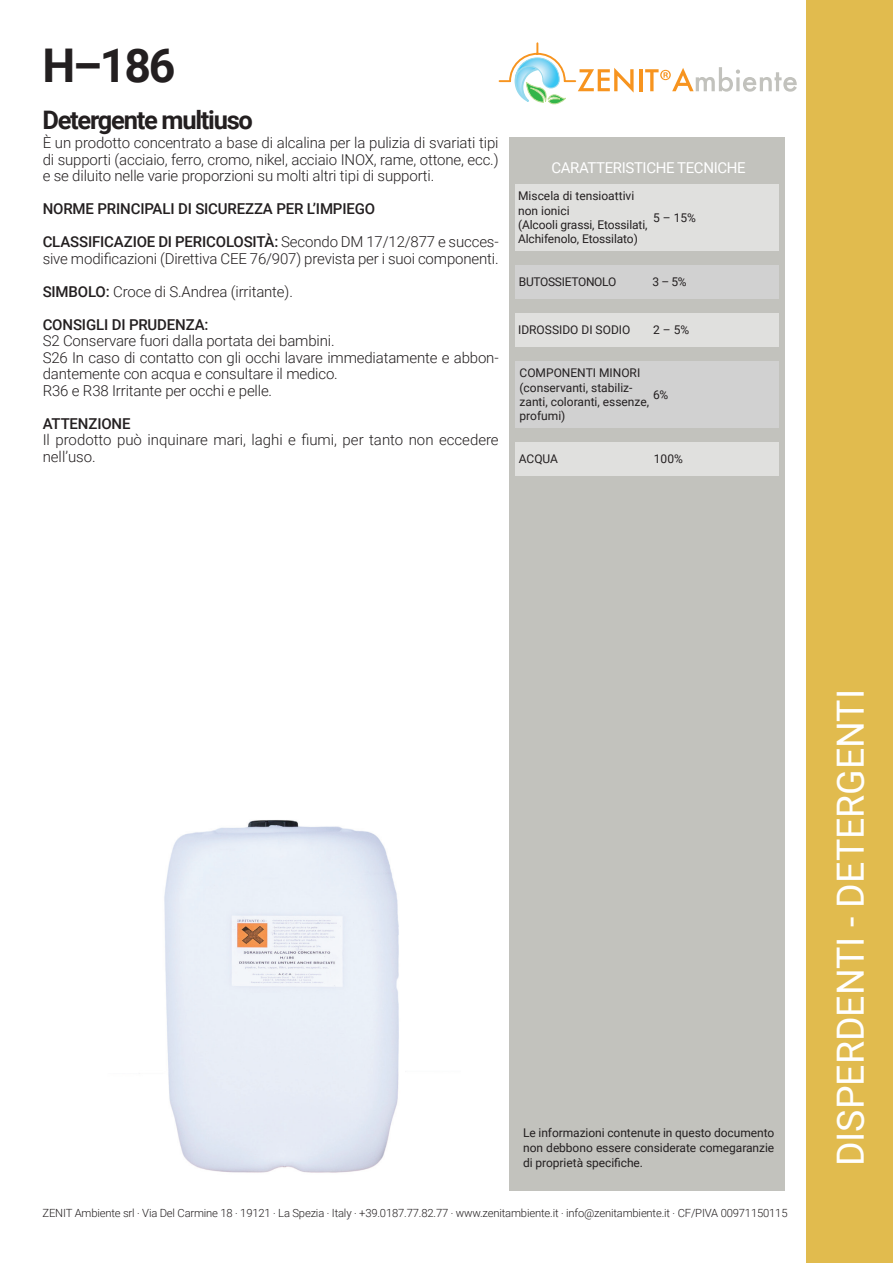
<style>
.page{position:relative;width:893px;height:1263px;background:#fff}
.page>*{position:absolute;margin:0;border:0;box-sizing:border-box;transform-origin:0 0}
.t1{font:700 46.5px "Roboto";color:#231f20}
.t2{font:37.5px "Roboto";color:#fff}
.t3{font:700 25.5px "Roboto";letter-spacing:-.05em;color:#231f20}
.t4{font:300 15px/16.5px "Roboto";letter-spacing:-.01em;color:#231f20}
.t5{font:500 15px "Roboto";letter-spacing:-.01em;color:#231f20}
.t6{font:15px "Roboto";letter-spacing:-.025em;color:#fff}
.t7{font:12px/14.4px "Roboto";letter-spacing:-.005em;color:#231f20}
.t8{font:12px "Roboto";letter-spacing:-.025em;color:#231f20}
.t9{font:300 11.25px "Roboto";letter-spacing:-.015em;color:#231f20}
.s1{font-weight:500}
</style>
<div class="page">
<div style="left:510px;top:138px;width:275px;height:1053px;background:#c2c2bd"></div>
<hr style="left:639px;top:69px;width:3px;height:22px;background:#f7941f">
<svg style="left:645px;top:67px;width:152px;height:25px"></svg>
<svg style="left:498px;top:42px;width:136px;height:63px"></svg>
<div style="left:807px;top:0;width:86px;height:1263px;background:#e1bb4e"></div>
<div style="left:515px;top:184px;width:263px;height:66px;background:#e0e0de"></div>
<div style="left:515px;top:265px;width:263px;height:34px;background:#d1d1d1"></div>
<div style="left:515px;top:313px;width:263px;height:34px;background:#e0e0de"></div>
<div style="left:516px;top:361px;width:263px;height:66px;background:#d1d1d1"></div>
<div style="left:516px;top:442px;width:263px;height:34px;background:#e0e0de"></div>
<img style="left:164px;top:820px;width:235px;height:353px">
<p class="t1" style="left:42px;top:33px;width:135px">H–186</p>
<p class="t3" style="left:42px;top:102px;width:212px">Detergente multiuso</p>
<p class="t4" style="left:43px;top:134px;width:457px;text-align:justify">È un prodotto concentrato a base di alcalina per la pulizia di svariati tipi di supporti (acciaio, ferro, cromo, nikel, acciaio INOX, rame, ottone, ecc.) e se diluito nelle varie proporzioni su molti altri tipi di supporti.</p>
<p class="t5" style="left:43px;top:198px;width:334px">NORME PRINCIPALI DI SICUREZZA PER L’IMPIEGO</p>
<p class="t4" style="left:43px;top:233px;width:458px"><span class="s1">CLASSIFICAZIOE DI PERICOLOSITÀ:</span> Secondo DM 17/12/877 e succes&shy;sive modificazioni (Direttiva CEE 76/907) prevista per i suoi componenti.</p>
<p class="t4" style="left:43px;top:282px;width:252px"><span class="s1">SIMBOLO:</span> Croce di S.Andrea (irritante).</p>
<p class="t5" style="left:43px;top:314px;width:167px">CONSIGLI DI PRUDENZA:</p>
<p class="t4" style="left:43px;top:332px;width:293px">S2 Conservare fuori dalla portata dei bambini.</p>
<p class="t4" style="left:43px;top:348px;width:458px">S26 In caso di contatto con gli occhi lavare immediatamente e abbon&shy;dantemente con acqua e consultare il medico.</p>
<p class="t4" style="left:43px;top:381px;width:231px">R36 e R38 Irritante per occhi e pelle.</p>
<p class="t5" style="left:43px;top:413px;width:89px">ATTENZIONE</p>
<p class="t4" style="left:43px;top:431px;width:458px">Il prodotto può inquinare mari, laghi e fiumi, per tanto non eccedere nell’uso.</p>
<p class="t6" style="left:551px;top:157px;width:196px">CARATTERISTICHE TECNICHE</p>
<p class="t7" style="left:518px;top:188px;width:118px">Miscela di tensioattivi non ionici</p>
<p class="t7" style="left:518px;top:217px;width:131px">(Alcooli grassi, Etossilati,<br>Alchifenolo, Etossilato)</p>
<p class="t8" style="left:519px;top:274px;width:99px">BUTOSSIETONOLO</p>
<p class="t7" style="left:653px;top:210px;width:44px">5 – 15%</p>
<p class="t7" style="left:652px;top:274px;width:36px">3 – 5%</p>
<p class="t7" style="left:518px;top:322px;width:114px">IDROSSIDO DI SODIO</p>
<p class="t7" style="left:520px;top:365px;width:122px">COMPONENTI MINORI</p>
<p class="t7" style="left:520px;top:380px;width:131px">(conservanti, stabiliz&shy;zanti, coloranti, essenze, profumi)</p>
<p class="t7" style="left:653px;top:323px;width:38px">2 – 5%</p>
<p class="t7" style="left:653px;top:387px;width:17px">6%</p>
<p class="t7" style="left:519px;top:451px;width:41px">ACQUA</p>
<p class="t7" style="left:654px;top:451px;width:31px">100%</p>
<p class="t7" style="left:523px;top:1124px;width:253px;line-height:15px;text-align:justify">Le informazioni contenute in questo documento non debbono essere considerate comegaranzie di proprietà specifiche.</p>
<p class="t9" style="left:43px;top:1205px;width:746px">ZENIT Ambiente srl . Via Del Carmine 18 . 19121 . La Spezia . Italy . +39.0187.77.82.77 . www.zenitambiente.it . info@zenitambiente.it . CF/PIVA 00971150115</p>
<h2 class="t2" style="left:824px;top:1166px;width:479px;rotate:-90deg">DISPERDENTI - DETERGENTI</h2>
</div>
